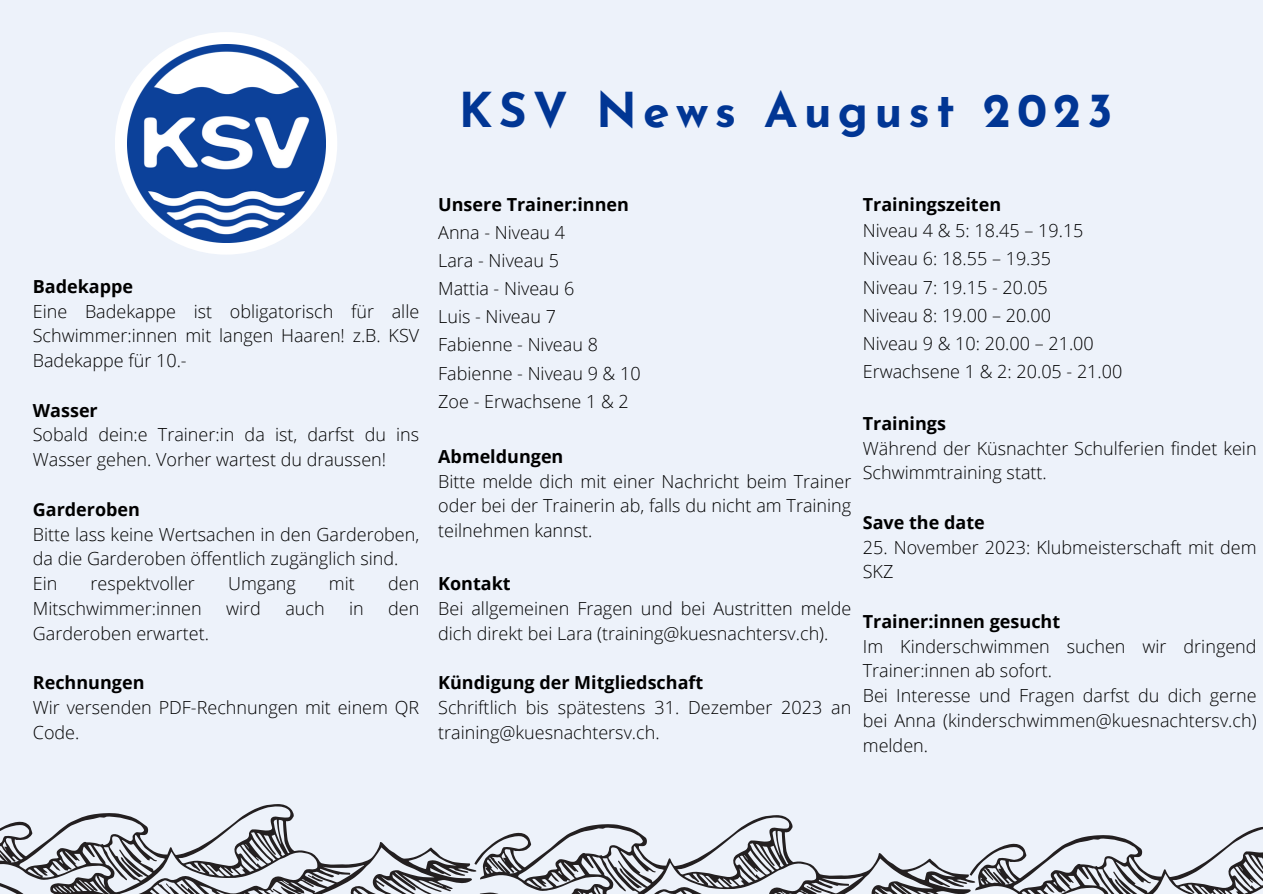
<style>
.page{position:relative;width:1263px;height:894px;background:#fff}
.page>*{position:absolute;margin:0;border:0;box-sizing:border-box;transform-origin:0 0}
.t1{font:700 48px "Josefin Sans";letter-spacing:.13em;color:#013694}
.t2{font:300 18px/24.8px "Open Sans";color:#000}
.t3{font:700 18px "Open Sans";color:#000}
</style>
<div class="page">
<div style="left:0;top:0;width:1263px;height:893px;background:#edf2fa"></div>
<div style="left:115px;top:32px;width:222px;height:222px;background:#fff;border-radius:50%"></div>
<img style="left:127px;top:44px;width:198px;height:198px">
<svg style="left:0;top:804px;width:1263px;height:89px"></svg>
<h1 class="t1" style="left:459px;top:91px;width:655px">KSV News August 2023</h1>
<p class="t3" style="left:33px;top:273px;width:102px">Badekappe</p>
<p class="t2" style="left:33px;top:298px;width:388px;text-align:justify">Eine Badekappe ist obligatorisch für alle Schwimmer:innen mit langen Haaren! z.B. KSV Badekappe für 10.-</p>
<p class="t3" style="left:33px;top:397px;width:66px">Wasser</p>
<p class="t2" style="left:33px;top:422px;width:388px">Sobald dein:e Trainer:in da ist, darfst du ins<br>Wasser gehen. Vorher wartest du draussen!</p>
<p class="t3" style="left:33px;top:496px;width:109px">Garderoben</p>
<p class="t2" style="left:33px;top:521px;width:388px">Bitte lass keine Wertsachen in den Garderoben, da die Garderoben öffentlich zugänglich sind.<br>Ein</p>
<p class="t2" style="left:91px;top:570px;width:106px">respektvoller</p>
<p class="t2" style="left:228px;top:570px;width:69px">Umgang</p>
<p class="t2" style="left:329px;top:570px;width:27px">mit</p>
<p class="t2" style="left:388px;top:570px;width:33px">den</p>
<p class="t2" style="left:33px;top:595px;width:170px">Mitschwimmer:innen</p>
<p class="t2" style="left:226px;top:595px;width:36px">wird</p>
<p class="t2" style="left:285px;top:595px;width:41px">auch</p>
<p class="t2" style="left:349px;top:595px;width:16px">in</p>
<p class="t2" style="left:388px;top:595px;width:33px">den</p>
<p class="t2" style="left:33px;top:620px;width:178px">Garderoben erwartet.</p>
<p class="t3" style="left:33px;top:669px;width:113px">Rechnungen</p>
<p class="t2" style="left:33px;top:694px;width:388px">Wir versenden PDF-Rechnungen mit einem QR<br>Code.</p>
<p class="t3" style="left:438px;top:191px;width:192px">Unsere Trainer:innen</p>
<p class="t2" style="left:438px;top:218px;width:204px;line-height:28px">Anna - Niveau 4<br>Lara - Niveau 5<br>Mattia - Niveau 6<br>Luis - Niveau 7<br>Fabienne - Niveau 8<br>Fabienne - Niveau 9 &amp; 10<br>Zoe - Erwachsene 1 &amp; 2</p>
<p class="t3" style="left:438px;top:443px;width:127px">Abmeldungen</p>
<p class="t2" style="left:438px;top:468px;width:415px;text-align:justify">Bitte melde dich mit einer Nachricht beim Trainer oder bei der Trainerin ab, falls du nicht am Training teilnehmen kannst.</p>
<p class="t3" style="left:438px;top:570px;width:74px">Kontakt</p>
<p class="t2" style="left:438px;top:595px;width:415px">Bei allgemeinen Fragen und bei Austritten melde dich direkt bei Lara (training@kuesnachtersv.ch).</p>
<p class="t3" style="left:438px;top:669px;width:267px">Kündigung der Mitgliedschaft</p>
<p class="t2" style="left:438px;top:694px;width:415px">Schriftlich bis spätestens 31. Dezember 2023 an training@kuesnachtersv.ch.</p>
<p class="t3" style="left:863px;top:192px;width:140px">Trainingszeiten</p>
<p class="t2" style="left:863px;top:216px;width:261px;line-height:28px">Niveau 4 &amp; 5: 18.45 – 19.15<br>Niveau 6: 18.55 – 19.35<br>Niveau 7: 19.15 - 20.05<br>Niveau 8: 19.00 – 20.00<br>Niveau 9 &amp; 10: 20.00 – 21.00<br>Erwachsene 1 &amp; 2: 20.05 - 21.00</p>
<p class="t3" style="left:863px;top:410px;width:85px">Trainings</p>
<p class="t2" style="left:863px;top:435px;width:395px">Während der Küsnachter Schulferien findet kein<br>Schwimmtraining statt.</p>
<p class="t3" style="left:863px;top:509px;width:123px">Save the date</p>
<p class="t2" style="left:863px;top:534px;width:395px">25. November 2023: Klubmeisterschaft mit dem<br>SKZ</p>
<p class="t3" style="left:863px;top:608px;width:199px">Trainer:innen gesucht</p>
<p class="t2" style="left:863px;top:633px;width:395px">Im Kinderschwimmen suchen wir dringend Trainer:innen ab sofort.<br>Bei Interesse und Fragen darfst du dich gerne bei Anna (kinderschwimmen@kuesnachtersv.ch) melden.</p>
</div>
